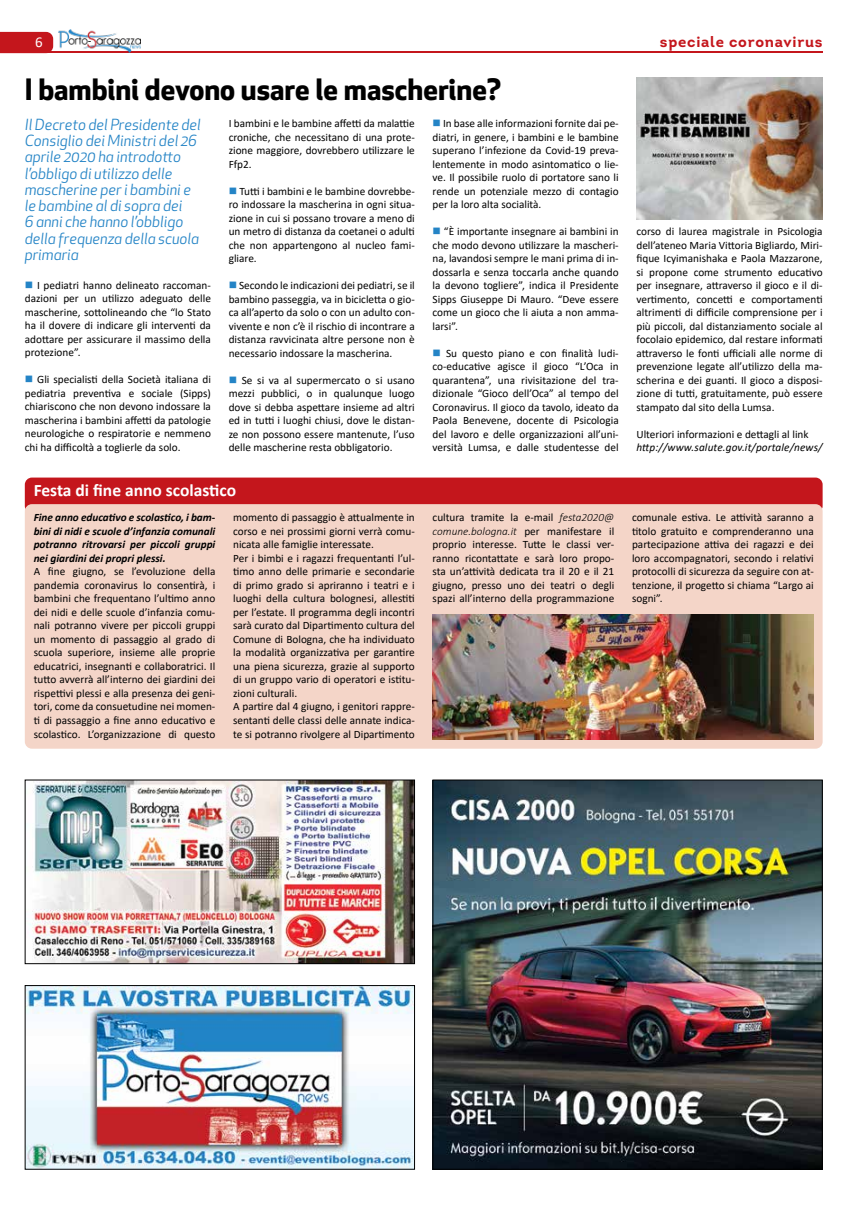
<style>
.page{position:relative;width:851px;height:1205px;background:#fff}
.page>*{position:absolute;margin:0;border:0;box-sizing:border-box;transform-origin:0 0}
.t1{font:700 28.75px "Apex New";color:#000}
.t2{font:700 17.5px "Calibri";color:#fff}
.t3{font:italic 15px/16.2px "Apex New";color:#2484c6}
.t4{font:700 15px "Intro";letter-spacing:.05em;color:#c4161c}
.t5{font:15px "Calibri";color:#fff}
.t6{font:11.25px/13.5px "Calibri";color:#000;text-align:justify}
.t7{font:italic 700 11.25px/13.5px "Calibri";color:#000;text-align:justify}
.t8{font:italic 11.25px "Calibri";letter-spacing:.01em;color:#000}
.s1{color:#2484c6}
.s2{font-weight:300;font-style:italic}
</style>
<div class="page">
<svg style="left:0;top:32px;width:53px;height:21px"></svg>
<hr style="left:25px;top:51px;width:797px;height:2px;background:#c4161c">
<img style="left:58px;top:29px;width:82px;height:23px">
<img style="left:29px;top:782px;width:384px;height:180px">
<div style="left:25px;top:780px;width:390px;height:184px;border:1px solid #000"></div>
<img style="left:434px;top:782px;width:386px;height:385px">
<div style="left:432px;top:780px;width:390px;height:389px;border:1px solid #000"></div>
<img style="left:27px;top:987px;width:386px;height:180px">
<div style="left:25px;top:985px;width:390px;height:184px;border:1px solid #000"></div>
<img style="left:636px;top:78px;width:186px;height:141px">
<div style="left:25px;top:477px;width:797px;height:36px;background:#c4161c;border-radius:7px"></div>
<div style="left:25px;top:504px;width:797px;height:245px;background:#f4d5c8;border-radius:7px"></div>
<img style="left:432px;top:615px;width:381px;height:125px">
<h3 class="t5" style="left:35px;top:31px;width:9px">6</h3>
<h3 class="t4" style="left:659px;top:32px;width:164px">speciale coronavirus</h3>
<h1 class="t1" style="left:25px;top:68px;width:477px">I bambini devono usare le mascherine?</h1>
<h3 class="t3" style="left:25px;top:116px;width:177px">Il Decreto del Presidente del<br>Consiglio dei Ministri del 26 aprile 2020 ha introdotto l’obbligo di utilizzo delle mascherine per i bambini e le bambine al di sopra dei<br>6 anni che hanno l’obbligo della frequenza della scuola primaria</h3>
<p class="t6" style="left:25px;top:278px;width:188px"><span class="s1">■</span> I pediatri hanno delineato raccoman&shy;dazioni per un utilizzo adeguato delle mascherine, sottolineando che “lo Stato ha il dovere di indicare gli interventi da adottare per assicurare il massimo della protezione”.</p>
<p class="t6" style="left:25px;top:372px;width:188px"><span class="s1">■</span> Gli specialisti della Società italiana di pediatria preventiva e sociale (Sipps) chiariscono che non devono indossare la mascherina i bambini affetti da patologie neurologiche o respiratorie e nemmeno chi ha difficoltà a toglierle da solo.</p>
<p class="t6" style="left:229px;top:116px;width:188px">I bambini e le bambine affetti da malattie croniche, che necessitano di una prote&shy;zione maggiore, dovrebbero utilizzare le Ffp2.</p>
<p class="t6" style="left:229px;top:184px;width:188px"><span class="s1">■</span> Tutti i bambini e le bambine dovrebbe&shy;ro indossare la mascherina in ogni situa&shy;zione in cui si possano trovare a meno di un metro di distanza da coetanei o adulti che non appartengono al nucleo fami&shy;gliare.</p>
<p class="t6" style="left:229px;top:278px;width:188px"><span class="s1">■</span> Secondo le indicazioni dei pediatri, se il bambino passeggia, va in bicicletta o gio&shy;ca all’aperto da solo o con un adulto con&shy;vivente e non c’è il rischio di incontrare a distanza ravvicinata altre persone non è necessario indossare la mascherina.</p>
<p class="t6" style="left:229px;top:373px;width:188px"><span class="s1">■</span> Se si va al supermercato o si usano mezzi pubblici, o in qualunque luogo dove si debba aspettare insieme ad altri ed in tutti i luoghi chiusi, dove le distan&shy;ze non possono essere mantenute, l’uso delle mascherine resta obbligatorio.</p>
<p class="t6" style="left:432px;top:117px;width:188px"><span class="s1">■</span> In base alle informazioni fornite dai pe&shy;diatri, in genere, i bambini e le bambine superano l’infezione da Covid-19 preva&shy;lentemente in modo asintomatico o lie&shy;ve. Il possibile ruolo di portatore sano li rende un potenziale mezzo di contagio per la loro alta socialità.</p>
<p class="t6" style="left:432px;top:225px;width:188px"><span class="s1">■</span> “È importante insegnare ai bambini in che modo devono utilizzare la mascheri&shy;na, lavandosi sempre le mani prima di in&shy;dossarla e senza toccarla anche quando la devono togliere”, indica il Presidente Sipps Giuseppe Di Mauro. “Deve essere come un gioco che li aiuta a non amma&shy;larsi”.</p>
<p class="t6" style="left:432px;top:346px;width:188px"><span class="s1">■</span> Su questo piano e con finalità ludi&shy;co-educative agisce il gioco “L’Oca in quarantena”, una rivisitazione del tra&shy;dizionale “Gioco dell’Oca” al tempo del Coronavirus. Il gioco da tavolo, ideato da Paola Benevene, docente di Psicologia del lavoro e delle organizzazioni all’uni&shy;versità Lumsa, e dalle studentesse del</p>
<p class="t6" style="left:636px;top:224px;width:188px">corso di laurea magistrale in Psicologia dell’ateneo Maria Vittoria Bigliardo, Miri&shy;fique Icyimanishaka e Paola Mazzarone, si propone come strumento educativo per insegnare, attraverso il gioco e il di&shy;vertimento, concetti e comportamenti altrimenti di difficile comprensione per i più piccoli, dal distanziamento sociale al focolaio epidemico, dal restare informati attraverso le fonti ufficiali alle norme di prevenzione legate all’utilizzo della ma&shy;scherina e dei guanti. Il gioco a disposi&shy;zione di tutti, gratuitamente, può essere stampato dal sito della Lumsa.</p>
<p class="t6" style="left:636px;top:427px;width:174px">Ulteriori informazioni e dettagli al link</p>
<p class="t8" style="left:636px;top:440px;width:188px">http://www.salute.gov.it/portale/news/</p>
<h2 class="t2" style="left:34px;top:478px;width:204px">Festa di fine anno scolastico</h2>
<p class="t7" style="left:34px;top:510px;width:183px">Fine anno educativo e scolastico, i bam&shy;bini di nidi e scuole d’infanzia comunali potranno ritrovarsi per piccoli gruppi nei giardini dei propri plessi.</p>
<p class="t6" style="left:34px;top:565px;width:183px">A fine giugno, se l’evoluzione della pandemia coronavirus lo consentirà, i bambini che frequentano l’ultimo anno dei nidi e delle scuole d’infanzia comu&shy;nali potranno vivere per piccoli gruppi un momento di passaggio al grado di scuola superiore, insieme alle proprie educatrici, insegnanti e collaboratrici. Il tutto avverrà all’interno dei giardini dei rispettivi plessi e alla presenza dei geni&shy;tori, come da consuetudine nei momen&shy;ti di passaggio a fine anno educativo e scolastico. L’organizzazione di questo</p>
<p class="t6" style="left:233px;top:511px;width:183px;text-align:left">momento di passaggio è attualmente in corso e nei prossimi giorni verrà comu&shy;nicata alle famiglie interessate.<br>Per i bimbi e i ragazzi frequentanti l’ul&shy;timo anno delle primarie e secondarie di primo grado si apriranno i teatri e i luoghi della cultura bolognesi, allestiti per l’estate. Il programma degli incontri sarà curato dal Dipartimento cultura del Comune di Bologna, che ha individuato la modalità organizzativa per garantire una piena sicurezza, grazie al supporto di un gruppo vario di operatori e istitu&shy;zioni culturali.<br>A partire dal 4 giugno, i genitori rappre&shy;sentanti delle classi delle annate indica&shy;te si potranno rivolgere al Dipartimento</p>
<p class="t6" style="left:432px;top:511px;width:183px">cultura tramite la e-mail <span class="s2">festa2020@ comune.bologna.it</span> per manifestare il proprio interesse. Tutte le classi ver&shy;ranno ricontattate e sarà loro propo&shy;sta un’attività dedicata tra il 20 e il 21 giugno, presso uno dei teatri o degli spazi all’interno della programmazione</p>
<p class="t6" style="left:632px;top:511px;width:183px">comunale estiva. Le attività saranno a titolo gratuito e comprenderanno una partecipazione attiva dei ragazzi e dei loro accompagnatori, secondo i relativi protocolli di sicurezza da seguire con at&shy;tenzione, il progetto si chiama “Largo ai sogni”.</p>
</div>
